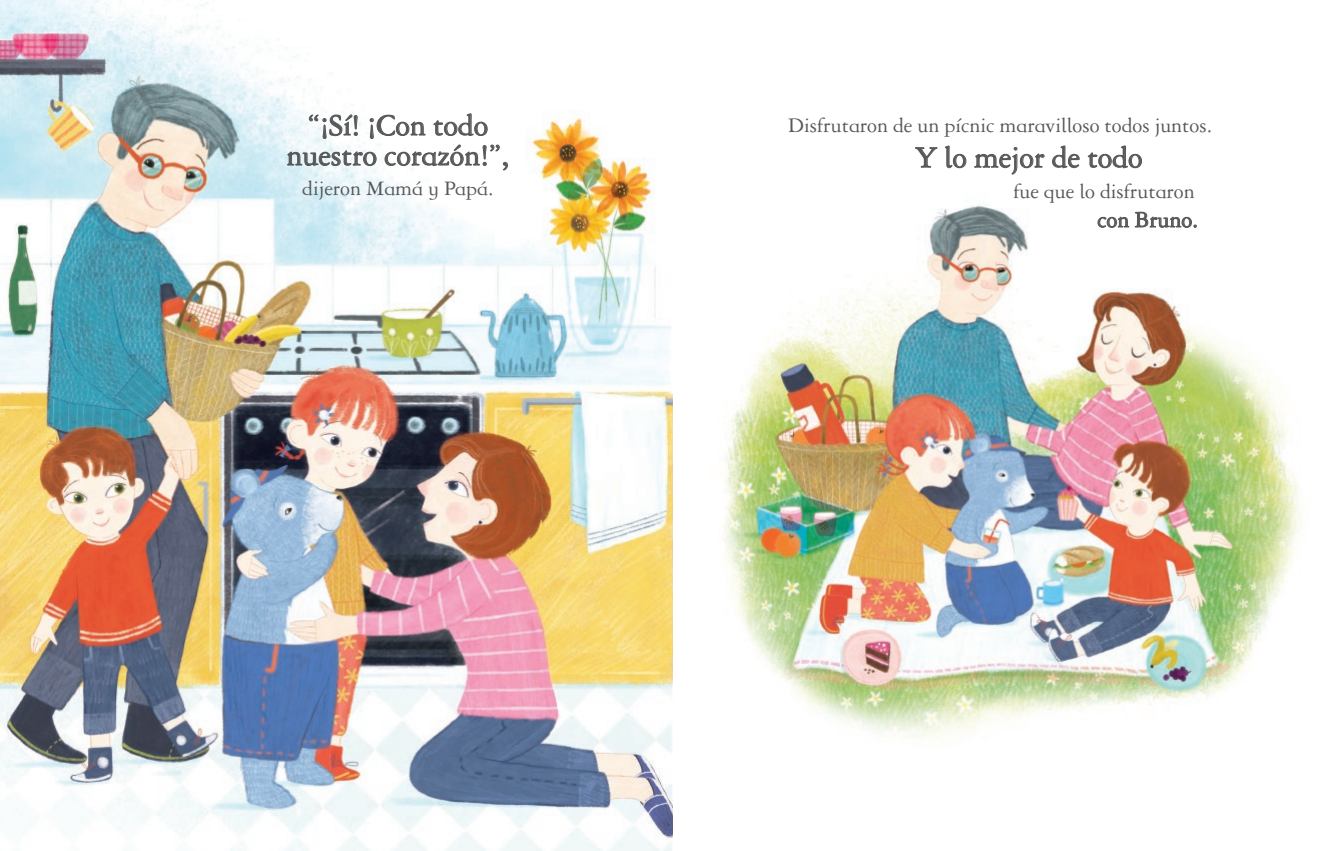
<style>
.page{position:relative;width:1344px;height:851px;background:#fff}
.page>*{position:absolute;margin:0;border:0;box-sizing:border-box;transform-origin:0 0}
.t1{font:32px/30px "Garamond DT Infant";color:#57585a;text-align:center}
.t2{font:24px "Garamond DT Infant";color:#57585a}
.t3{font:22px "Garamond DT Infant";color:#57585a}
</style>
<div class="page">
<img style="left:0;top:0;width:672px;height:850px">
<img style="left:724px;top:159px;width:577px;height:578px">
<div style="left:1239px;top:36px;width:105px;height:158px;background:#fff"></div>
<svg style="left:287px;top:113px;width:221px;height:58px"></svg>
<svg style="left:914px;top:147px;width:24px;height:21px"></svg>
<svg style="left:944px;top:145px;width:22px;height:23px"></svg>
<svg style="left:974px;top:147px;width:71px;height:28px"></svg>
<svg style="left:1051px;top:145px;width:29px;height:23px"></svg>
<svg style="left:1087px;top:145px;width:55px;height:23px"></svg>
<svg style="left:1097px;top:212px;width:99px;height:16px"></svg>
<h1 class="t1" style="left:286px;top:110px;width:224px">“¡Sí! ¡Con todo nuestro corazón!”,</h1>
<p class="t3" style="left:302px;top:176px;width:193px">dijeron Mamá y Papá.</p>
<p class="t3" style="left:788px;top:112px;width:425px">Disfrutaron de un pícnic maravilloso todos juntos.</p>
<h1 class="t1" style="left:915px;top:142px;width:228px">Y lo mejor de todo</h1>
<p class="t3" style="left:1013px;top:179px;width:183px">fue que lo disfrutaron</p>
<p class="t2" style="left:1097px;top:206px;width:102px">con Bruno.</p>
</div>
